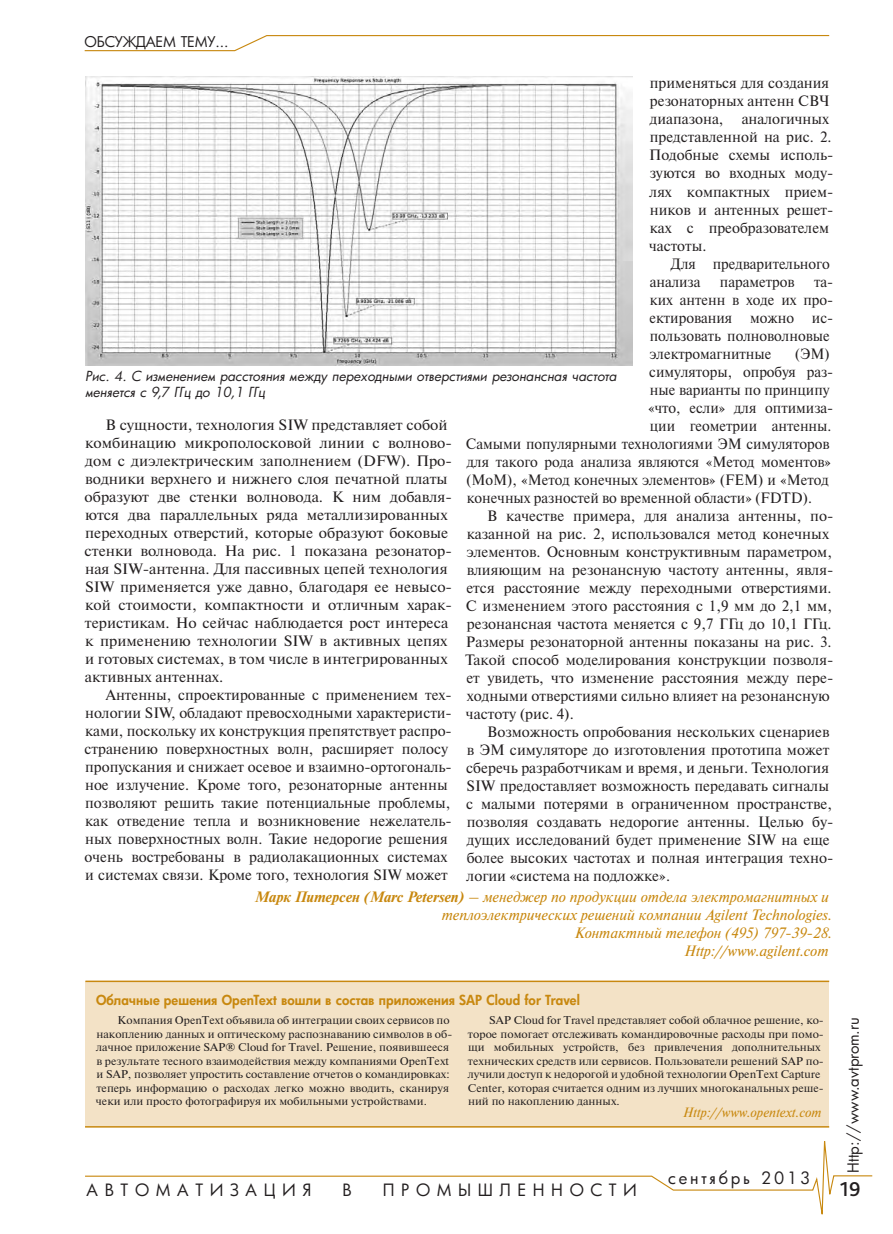
<style>
.page{position:relative;width:893px;height:1234px;background:#fff}
.page>*{position:absolute;margin:0;border:0;box-sizing:border-box;transform-origin:0 0}
.t1{font:500 21px "Bliss Pro";color:#231f20}
.t2{font:16.5px "Futura Cyr";letter-spacing:.4em;color:#231f20}
.t3{font:16.5px "Futura Cyr";letter-spacing:.17em;color:#231f20}
.t4{font:15px/18px "Newton C";color:#231f20}
.t5{font:15px/18px "Newton C";color:#231f20;scale:.96 1}
.t6{font:italic 15px/18px "Newton C";color:#c8880f;text-align:right}
.t7{font:15px "Futura Cyr";color:#231f20}
.t8{font:14.4px "Futura Cyr";letter-spacing:-.01em;color:#231f20}
.t9{font:italic 13.5px/16.5px "Futura Cyr";color:#231f20}
.t10{font:800 13.5px "Futura Cyr";letter-spacing:.005em;color:#c8880f}
.t11{font:italic 13.5px "Newton C";color:#c8880f}
.t12{font:11.25px/13.5px "Newton";color:#231f20}
.t13{font:11.25px/13.5px "Newton";color:#231f20;scale:1.04 1}
.s1{font-weight:700}
</style>
<div class="page">
<svg style="left:85px;top:1126px;width:788px;height:89px"></svg>
<svg style="left:84px;top:35px;width:746px;height:17px"></svg>
<img style="left:85px;top:77px;width:548px;height:288px">
<div style="left:85px;top:981px;width:744px;height:145px;background:#f3e2c6"></div>
<hr style="left:85px;top:980px;width:744px;height:1px;background:#c8880f">
<hr style="left:85px;top:1125px;width:744px;height:2px;background:#c8880f">
<p class="t8" style="left:84px;top:33px;width:145px">ОБСУЖДАЕМ ТЕМУ...</p>
<p class="t4" style="left:649px;top:74px;width:186px">применяться для создания резонаторных антенн СВЧ диапазона, аналогичных представленной на рис. 2.<br>Подобные схемы исполь&shy;зуются во входных моду&shy;лях компактных прием&shy;ников и антенных решет&shy;ках с преобразователем частоты.</p>
<p class="t5" style="left:650px;top:254px;width:189px;text-indent:21px">Для предварительного анализа</p>
<p class="t5" style="left:720px;top:272px;width:79px">параметров</p>
<p class="t5" style="left:649px;top:272px;width:193px;text-indent:165px">та&shy;ких антенн в ходе их про&shy;ектирования можно ис&shy;пользовать полноволновые электромагнитные</p>
<p class="t5" style="left:795px;top:344px;width:38px">(ЭМ)</p>
<p class="t5" style="left:649px;top:362px;width:193px">симуляторы, опробуя раз-</p>
<p class="t5" style="left:650px;top:380px;width:189px">ные варианты по принципу</p>
<p class="t5" style="left:648px;top:398px;width:194px">«что, если» для оптимиза-</p>
<p class="t5" style="left:650px;top:416px;width:191px">ции геометрии антенны.</p>
<p class="t5" style="left:466px;top:434px;width:380px">Самыми популярными технологиями ЭМ симуляторов</p>
<p class="t5" style="left:467px;top:452px;width:381px">для такого рода анализа являются «Метод моментов»</p>
<p class="t5" style="left:466px;top:470px;width:379px">(MoM), «Метод конечных элементов» (FEM) и «Метод</p>
<p class="t5" style="left:467px;top:488px;width:361px">конечных разностей во временной области» (FDTD).</p>
<p class="t4" style="left:487px;top:506px;width:348px">В качестве примера, для анализа антенны, по-</p>
<p class="t4" style="left:467px;top:524px;width:364px">казанной на рис. 2, использовался метод конечных</p>
<p class="t4" style="left:466px;top:542px;width:367px">элементов. Основным конструктивным параметром,</p>
<p class="t4" style="left:467px;top:560px;width:368px">влияющим на резонансную частоту антенны, явля-</p>
<p class="t4" style="left:466px;top:578px;width:367px">ется расстояние между переходными отверстиями.</p>
<p class="t4" style="left:466px;top:596px;width:368px">С изменением этого расстояния с 1,9 мм до 2,1 мм,</p>
<p class="t4" style="left:467px;top:614px;width:366px">резонансная частота меняется с 9,7 ГГц до 10,1 ГГц.</p>
<p class="t4" style="left:466px;top:632px;width:367px">Размеры резонаторной антенны показаны на рис. 3.</p>
<p class="t4" style="left:465px;top:650px;width:370px">Такой способ моделирования конструкции позволя-</p>
<p class="t4" style="left:466px;top:668px;width:368px">ет увидеть, что изменение расстояния между пере-</p>
<p class="t4" style="left:467px;top:686px;width:365px">ходными отверстиями сильно влияет на резонансную</p>
<p class="t4" style="left:466px;top:704px;width:109px">частоту (рис. 4).</p>
<p class="t4" style="left:487px;top:722px;width:344px">Возможность опробования нескольких сценариев</p>
<p class="t4" style="left:467px;top:740px;width:364px">в ЭМ симуляторе до изготовления прототипа может</p>
<p class="t4" style="left:466px;top:758px;width:364px">сберечь разработчикам и время, и деньги. Технология</p>
<p class="t4" style="left:467px;top:776px;width:364px">SIW предоставляет возможность передавать сигналы</p>
<p class="t4" style="left:466px;top:794px;width:367px">с малыми потерями в ограниченном пространстве,</p>
<p class="t4" style="left:467px;top:812px;width:368px">позволяя создавать недорогие антенны. Целью бу-</p>
<p class="t4" style="left:467px;top:830px;width:364px">дущих исследований будет применение SIW на еще</p>
<p class="t4" style="left:467px;top:848px;width:368px">более высоких частотах и полная интеграция техно-</p>
<p class="t4" style="left:466px;top:866px;width:205px">логии «система на подложке».</p>
<p class="t9" style="left:85px;top:368px;width:533px">Рис. 4. С изменением расстояния между переходными отверстиями резонансная частота меняется с 9,7 ГГц до 10,1 ГГц</p>
<p class="t4" style="left:85px;top:415px;width:369px;text-indent:21px">В сущности, технология SIW представляет собой комбинацию микрополосковой линии с волново&shy;дом с диэлектрическим заполнением (DFW). Про&shy;водники верхнего и нижнего слоя печатной платы образуют две стенки волновода. К ним добавля&shy;ются два параллельных ряда металлизированных переходных отверстий, которые образуют боковые стенки волновода. На рис. 1 показана резонатор&shy;ная SIW-антенна. Для пассивных цепей технология SIW применяется уже давно, благодаря ее невысо&shy;кой стоимости, компактности и отличным харак&shy;теристикам. Но сейчас наблюдается рост интереса к применению технологии SIW в активных цепях и готовых системах, в том числе в интегрированных активных антеннах.</p>
<p class="t4" style="left:85px;top:685px;width:369px;text-indent:21px">Антенны, спроектированные с применением тех&shy;нологии SIW, обладают превосходными характеристи&shy;ками, поскольку их конструкция препятствует распро&shy;странению поверхностных волн, расширяет полосу пропускания и снижает осевое и взаимно-ортогональ&shy;ное излучение. Кроме того, резонаторные антенны позволяют решить такие потенциальные проблемы, как отведение тепла и возникновение нежелатель&shy;ных поверхностных волн. Такие недорогие решения очень востребованы в радиолакационных системах и системах связи. Кроме того, технология SIW может</p>
<p class="t6" style="left:254px;top:888px;width:579px"><span class="s1">Марк Питерсен (Marc Petersen)</span> – менеджер по продукции отдела электромагнитных и теплоэлектрических решений компании Agilent Technologies.<br>Контактный телефон (495) 797-39-28.<br>Http://www.agilent.com</p>
<p class="t10" style="left:96px;top:991px;width:485px">Облачные решения OpenText вошли в состав приложения SAP Cloud for Travel</p>
<p class="t12" style="left:96px;top:1013px;width:358px;text-indent:22px">Компания OpenText объявила об интеграции своих сервисов по накоплению данных и оптическому распознаванию символов в об&shy;лачное приложение SAP® Cloud for Travel. Решение, появившееся в результате тесного взаимодействия между компаниями OpenText и SAP, позволяет упростить составление отчетов о командировках: теперь информацию о расходах легко можно вводить, сканируя чеки или просто фотографируя их мобильными устройствами.</p>
<p class="t13" style="left:468px;top:1013px;width:344px;text-indent:21px">SAP Cloud for Travel представляет собой облачное решение, ко&shy;торое помогает отслеживать командировочные расходы при помо&shy;щи мобильных устройств, без привлечения дополнительных технических средств или сервисов. Пользователи решений SAP по&shy;лучили доступ к недорогой и удобной технологии OpenText Capture Center, которая считается одним из лучших многоканальных реше&shy;ний по накоплению данных.</p>
<p class="t7" style="left:844px;top:1172px;width:157px;rotate:-90deg">Http://www.avtprom.ru</p>
<p class="t11" style="left:682px;top:1104px;width:140px">Http://www.opentext.com</p>
<p class="t3" style="left:668px;top:1167px;width:144px">сентябрь 2013</p>
<p class="t2" style="left:87px;top:1179px;width:226px">АВТОМАТИЗАЦИЯ</p>
<p class="t2" style="left:342px;top:1179px;width:11px">В</p>
<p class="t2" style="left:383px;top:1179px;width:256px">ПРОМЫШЛЕННОСТИ</p>
<h1 class="t1" style="left:840px;top:1176px;width:22px">19</h1>
</div>
